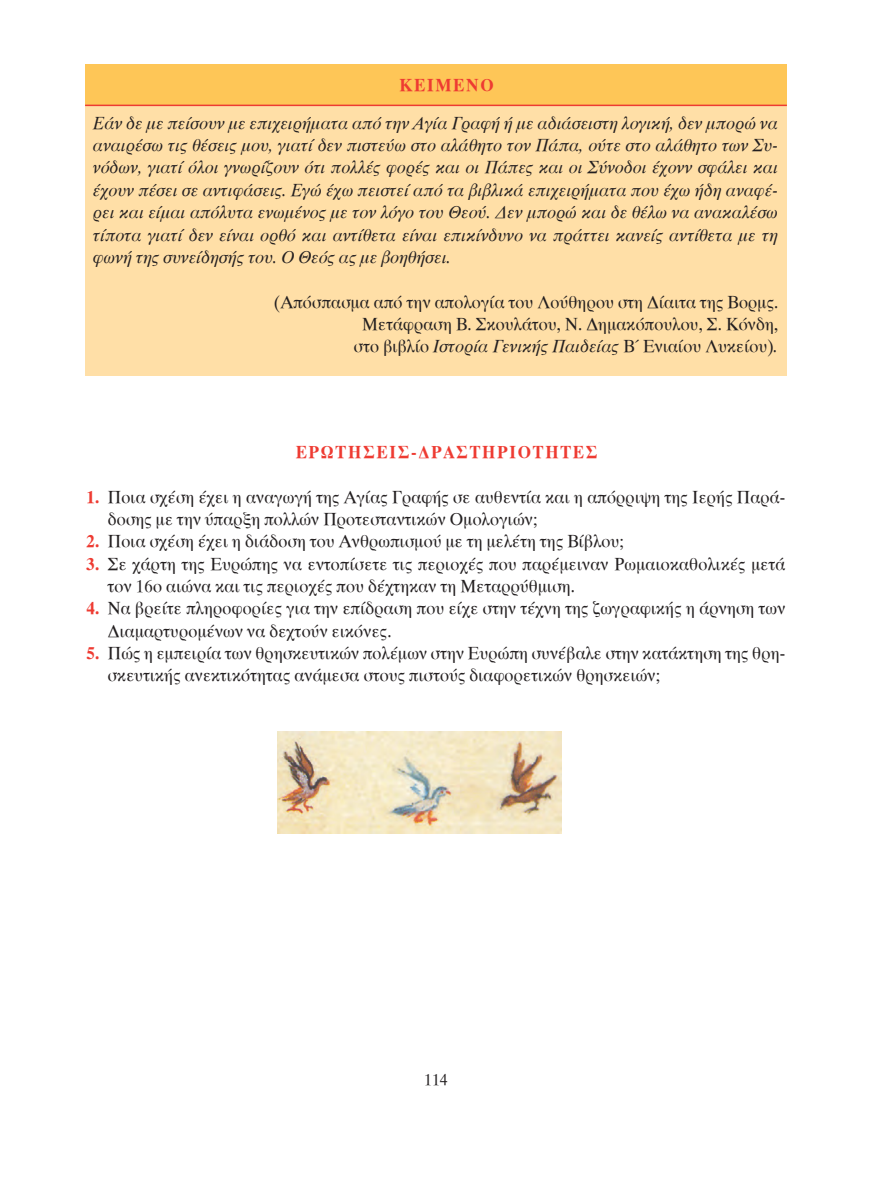
<style>
.page{position:relative;width:872px;height:1191px;background:#fff}
.page>*{position:absolute;margin:0;border:0;box-sizing:border-box;transform-origin:0 0}
.t1{font:18px/22.4px "UB Times";letter-spacing:.01em;color:#231f20}
.t2{font:18px/22.4px "UB Times Italic";letter-spacing:.01em;color:#231f20;text-align:justify}
.t3{font:18px "UB Times Bold";letter-spacing:.1em;color:#ee3b32}
.t4{font:16.5px "UB Times";color:#231f20}
.s1{font-family:"UB Times Italic"}
.s2{font-family:"UB Times Bold";color:#ee3b32}
</style>
<div class="page">
<div style="left:85px;top:64px;width:702px;height:311px;background:#ffdfa7"></div>
<div style="left:85px;top:64px;width:702px;height:41px;background:#fec657"></div>
<hr style="left:85px;top:105px;width:702px;height:1px;background:#ee3b32">
<img style="left:277px;top:731px;width:284px;height:102px">
<p class="t3" style="left:399px;top:76px;width:15px">κειμενο</p>
<p class="t2" style="left:94px;top:112px;width:686px">Εάν δε με πείσουν με επιχειρήματα από την Αγία Γραφή ή με αδιάσειστη λογική, δεν μπορώ να αναιρέσω τις θέσεις μου, γιατί δεν πιστεύω στο αλάθητο τον Πάπα, ούτε στο αλάθητο των Συ&shy;νόδων, γιατί όλοι γνωρίζουν ότι πολλές φορές και οι Πάπες και οι Σύνοδοι έχονν σφάλει και έχουν πέσει σε αντιφάσεις. Εγώ έχω πειστεί από τα βιβλικά επιχειρήματα που έχω ήδη αναφέ&shy;ρει και είμαι απόλυτα ενωμένος με τον λόγο του Θεού. Δεν μπορώ και δε θέλω να ανακαλέσω τίποτα γιατί δεν είναι ορθό και αντίθετα είναι επικίνδυνο να πράττει κανείς αντίθετα με τη φωνή της συνείδησής του. Ο Θεός ας με βοηθήσει.</p>
<p class="t1" style="left:274px;top:291px;width:506px;text-align:right">(Απόσπασμα από την απολογία του Λούθηρου στη Δίαιτα της Βορμς.<br>Μετάφραση Β. Σκουλάτου, Ν. Δημακόπουλου, Σ. Κόνδη,<br>στο βιβλίο <span class="s1">Ιστορία Γενικής Παιδείας</span> Β΄ Ενιαίου Λυκείου)<span class="s1">.</span></p>
<p class="t3" style="left:296px;top:442px;width:303px">EΡΩΤΗΣΕΙΣ-ΔΡΑΣΤΗΡΙΟΤΗΤΕΣ</p>
<p class="t1" style="left:108px;top:486px;width:679px;text-indent:-21px"><span class="s2">1.</span> Ποια σχέση έχει η αναγωγή της Αγίας Γραφής σε αυθεντία και η απόρριψη της Ιερής Παρά&shy;δοσης με την ύπαρξη πολλών Προτεσταντικών Ομολογιών;</p>
<p class="t1" style="left:87px;top:530px;width:539px"><span class="s2">2.</span> Ποια σχέση έχει η διάδοση του Ανθρωπισμού με τη μελέτη της Βίβλου;</p>
<p class="t1" style="left:108px;top:553px;width:679px;text-indent:-21px"><span class="s2">3.</span> Σε χάρτη της Ευρώπης να εντοπίσετε τις περιοχές που παρέμειναν Ρωμαιοκαθολικές μετά τον 16ο αιώνα και τις περιοχές που δέχτηκαν τη Μεταρρύθμιση.</p>
<p class="t1" style="left:108px;top:598px;width:679px;text-indent:-21px"><span class="s2">4.</span> Να βρείτε πληροφορίες για την επίδραση που είχε στην τέχνη της ζωγραφικής η άρνηση των<br>Διαμαρτυρομένων να δεχτούν εικόνες.</p>
<p class="t1" style="left:108px;top:642px;width:679px;text-indent:-21px"><span class="s2">5.</span> Πώς η εμπειρία των θρησκευτικών πολέμων στην Ευρώπη συνέβαλε στην κατάκτηση της θρη&shy;σκευτικής ανεκτικότητας ανάμεσα στους πιστούς διαφορετικών θρησκειών;</p>
<p class="t4" style="left:424px;top:1070px;width:25px">114</p>
</div>
